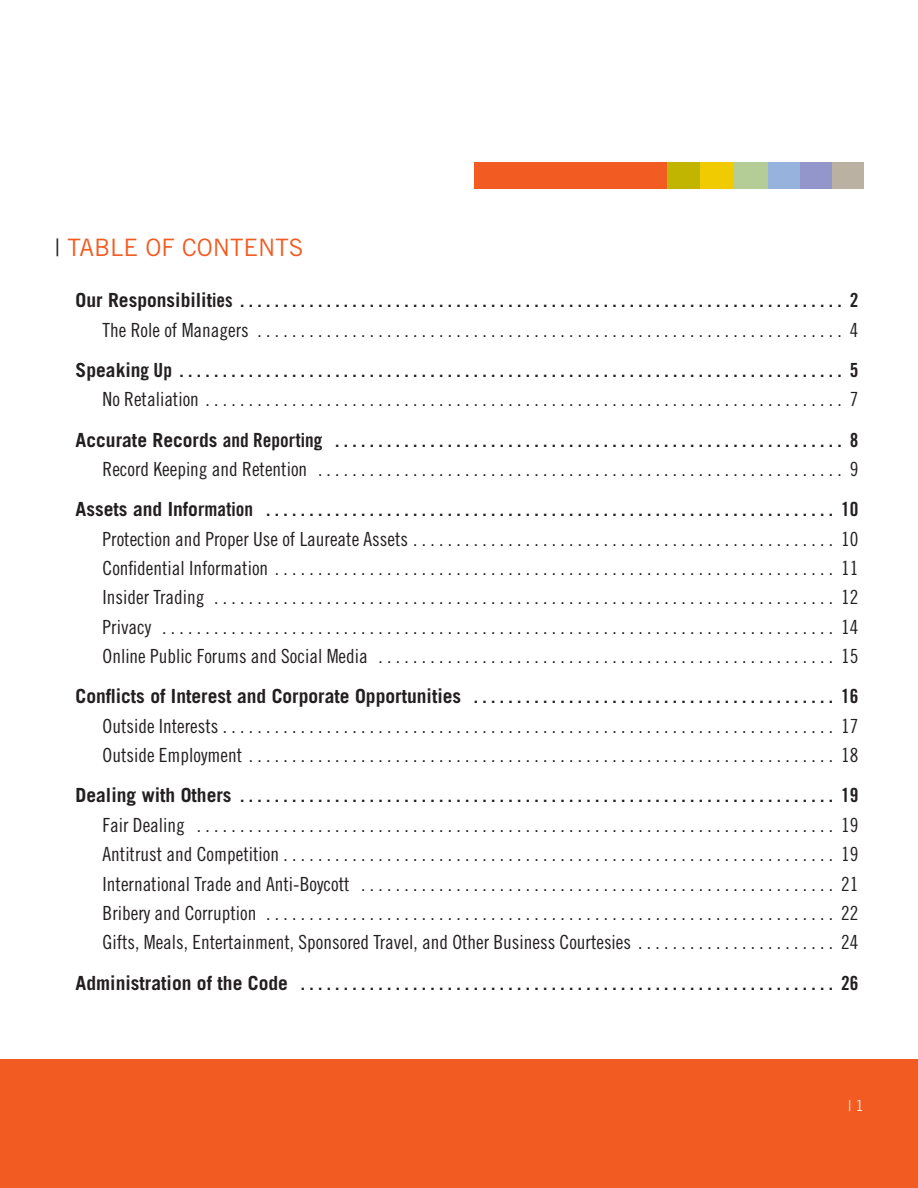
<style>
.page{position:relative;width:918px;height:1188px;background:#fff}
.page>*{position:absolute;margin:0;border:0;box-sizing:border-box;transform-origin:0 0}
.t1{font:24px "Trade Gothic";color:#f25b21}
.t2{font:19.5px "Trade Gothic Cond Eighteen";color:#231f20}
.t3{font:19.5px "Trade Gothic Bold Cond Twenty";color:#231f20}
.t4{font:700 19.5px "Trade Gothic";color:#231f20}
.t5{font:300 15px "Trade Gothic";color:#fff}
.s1{color:#231f20}
.s2{font-family:"Trade Gothic";font-weight:700}
.s3{font-family:"Trade Gothic Bold Cond Twenty";font-weight:400}
</style>
<div class="page">
<div style="left:0;top:1060px;width:918px;height:128px;background:#f25b21"></div>
<div style="left:474px;top:162px;width:197px;height:27px;background:#f25b21"></div>
<div style="left:667px;top:162px;width:35px;height:27px;background:#c2b501"></div>
<div style="left:700px;top:162px;width:34px;height:27px;background:#f0cb02"></div>
<div style="left:735px;top:162px;width:34px;height:27px;background:#b4cc95"></div>
<div style="left:769px;top:162px;width:34px;height:27px;background:#95b3dd"></div>
<div style="left:801px;top:162px;width:34px;height:27px;background:#9396ca"></div>
<div style="left:833px;top:162px;width:31px;height:27px;background:#bbb1a3"></div>
<p class="t1" style="left:55px;top:233px;width:250px"><span class="s1">|</span> TABLE OF CONTENTS</p>
<p class="t3" style="left:76px;top:289px;width:785px"><span class="s2">Our Responsibilit</span>ies . . . . . . . . . . . . . . . . . . . . . . . . . . . . . . . . . . . . . . . . . . . . . . . . . . . . . . . . . . . . . . . . . . . . . . 2</p>
<p class="t2" style="left:103px;top:318px;width:758px">The Role of Managers . . . . . . . . . . . . . . . . . . . . . . . . . . . . . . . . . . . . . . . . . . . . . . . . . . . . . . . . . . . . . . . . . . . . 4</p>
<p class="t3" style="left:76px;top:358px;width:785px"><span class="s2">Speakin</span>g Up . . . . . . . . . . . . . . . . . . . . . . . . . . . . . . . . . . . . . . . . . . . . . . . . . . . . . . . . . . . . . . . . . . . . . . . . . . . . . 5</p>
<p class="t2" style="left:103px;top:388px;width:758px">No Retaliation . . . . . . . . . . . . . . . . . . . . . . . . . . . . . . . . . . . . . . . . . . . . . . . . . . . . . . . . . . . . . . . . . . . . . . . . . . 7</p>
<p class="t3" style="left:76px;top:428px;width:785px"><span class="s2">Accurate Records</span> and Reporting . . . . . . . . . . . . . . . . . . . . . . . . . . . . . . . . . . . . . . . . . . . . . . . . . . . . . . . . . . . 8</p>
<p class="t2" style="left:103px;top:457px;width:758px">Record Keeping and Retention . . . . . . . . . . . . . . . . . . . . . . . . . . . . . . . . . . . . . . . . . . . . . . . . . . . . . . . . . . . . . 9</p>
<p class="t3" style="left:76px;top:497px;width:785px"><span class="s2">Assets and Info</span>rmation . . . . . . . . . . . . . . . . . . . . . . . . . . . . . . . . . . . . . . . . . . . . . . . . . . . . . . . . . . . . . . . . . . 10</p>
<p class="t2" style="left:103px;top:527px;width:758px">Protection and Proper Use of Laureate Assets . . . . . . . . . . . . . . . . . . . . . . . . . . . . . . . . . . . . . . . . . . . . . . . . . 10</p>
<p class="t2" style="left:103px;top:556px;width:758px">Confidential Information . . . . . . . . . . . . . . . . . . . . . . . . . . . . . . . . . . . . . . . . . . . . . . . . . . . . . . . . . . . . . . . . . 11</p>
<p class="t2" style="left:103px;top:586px;width:758px">Insider Trading . . . . . . . . . . . . . . . . . . . . . . . . . . . . . . . . . . . . . . . . . . . . . . . . . . . . . . . . . . . . . . . . . . . . . . . . 12</p>
<p class="t2" style="left:103px;top:615px;width:758px">Privacy . . . . . . . . . . . . . . . . . . . . . . . . . . . . . . . . . . . . . . . . . . . . . . . . . . . . . . . . . . . . . . . . . . . . . . . . . . . . . . 14</p>
<p class="t2" style="left:103px;top:645px;width:758px">Online Public Forums and Social Media . . . . . . . . . . . . . . . . . . . . . . . . . . . . . . . . . . . . . . . . . . . . . . . . . . . . . 15</p>
<p class="t4" style="left:76px;top:684px;width:785px">Conflicts of Interest and Corporate Opportunities <span class="s3">. . . . . . . . . . . . . . . . . . . . . . . . . . . . . . . . . . . . . . . . . . 16</span></p>
<p class="t2" style="left:103px;top:714px;width:758px">Outside Interests ....................................................................... 17</p>
<p class="t2" style="left:103px;top:744px;width:758px">Outside Employment . . . . . . . . . . . . . . . . . . . . . . . . . . . . . . . . . . . . . . . . . . . . . . . . . . . . . . . . . . . . . . . . . . . . 18</p>
<p class="t3" style="left:76px;top:784px;width:785px"><span class="s2">Dealing with Others</span> . . . . . . . . . . . . . . . . . . . . . . . . . . . . . . . . . . . . . . . . . . . . . . . . . . . . . . . . . . . . . . . . . . . . . 19</p>
<p class="t2" style="left:103px;top:813px;width:758px">Fair Dealing . . . . . . . . . . . . . . . . . . . . . . . . . . . . . . . . . . . . . . . . . . . . . . . . . . . . . . . . . . . . . . . . . . . . . . . . . . 19</p>
<p class="t2" style="left:103px;top:843px;width:758px">Antitrust and Competition ................................................................ 19</p>
<p class="t2" style="left:103px;top:872px;width:758px">International Trade and Anti-Boycott . . . . . . . . . . . . . . . . . . . . . . . . . . . . . . . . . . . . . . . . . . . . . . . . . . . . . . . 21</p>
<p class="t2" style="left:103px;top:901px;width:758px">Bribery and Corruption . . . . . . . . . . . . . . . . . . . . . . . . . . . . . . . . . . . . . . . . . . . . . . . . . . . . . . . . . . . . . . . . . . 22</p>
<p class="t2" style="left:103px;top:931px;width:758px">Gifts, Meals, Entertainment, Sponsored Travel, and Other Business Courtesies . . . . . . . . . . . . . . . . . . . . . . . 24</p>
<p class="t3" style="left:76px;top:971px;width:785px"><span class="s2">Administration of the Code</span> . . . . . . . . . . . . . . . . . . . . . . . . . . . . . . . . . . . . . . . . . . . . . . . . . . . . . . . . . . . . . . 26</p>
<p class="t5" style="left:848px;top:1097px;width:17px">| 1</p>
</div>
